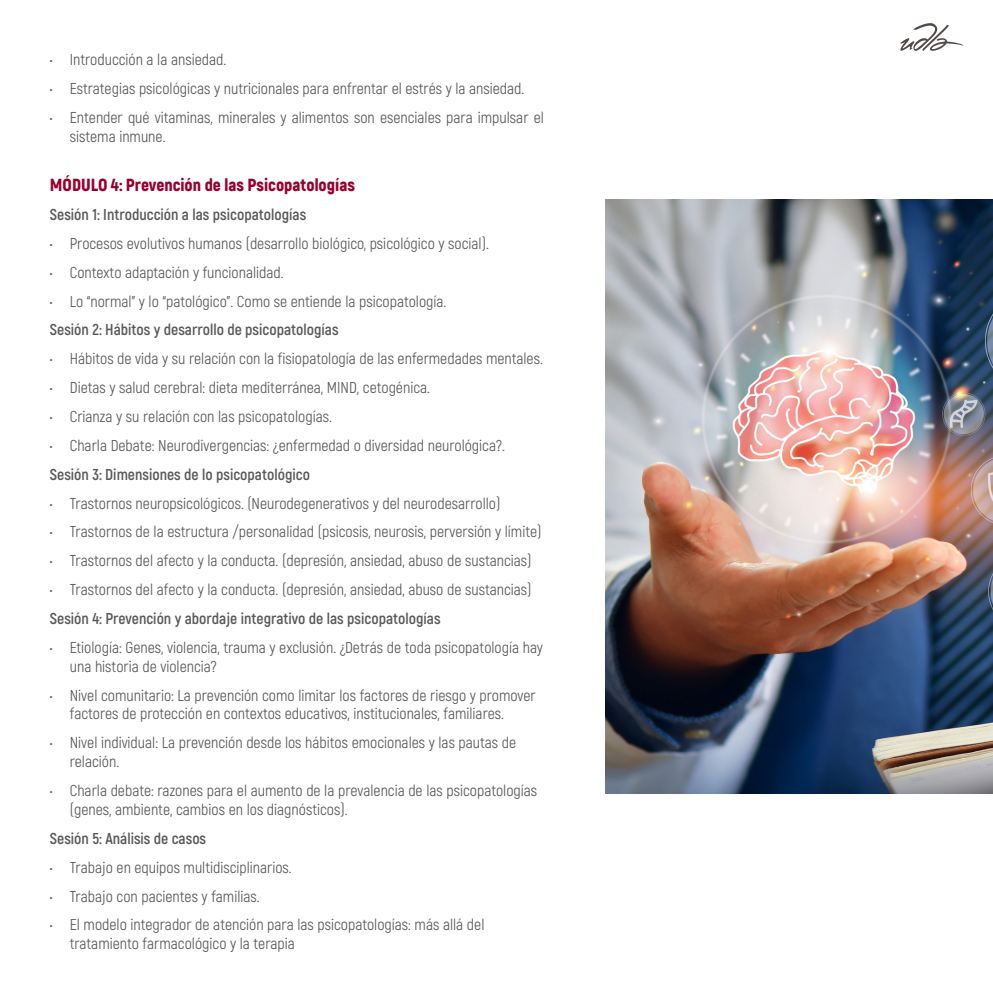
<style>
.page{position:relative;width:993px;height:993px;background:#fff}
.page>*{position:absolute;margin:0;border:0;box-sizing:border-box;transform-origin:0 0}
.t1{font:900 17.5px "Akrobat";color:#98012d}
.t2{font:15.75px/18.9px "Akrobat";color:#57585a}
.t3{font:700 15.75px "Akrobat";color:#57585a}
</style>
<div class="page">
<svg style="left:900px;top:23px;width:62px;height:28px"></svg>
<img style="left:605px;top:199px;width:387px;height:594px">
<p class="t2" style="left:50px;top:50px;width:178px">• Introducción a la ansiedad.</p>
<p class="t2" style="left:50px;top:79px;width:476px">• Estrategias psicológicas y nutricionales para enfrentar el estrés y la ansiedad.</p>
<p class="t2" style="left:70px;top:108px;width:475px;text-indent:-20px">• Entender qué vitaminas, minerales y alimentos son esenciales para impulsar el sistema inmune.</p>
<p class="t1" style="left:50px;top:174px;width:306px">MÓDULO 4: Prevención de las Psicopatologías</p>
<p class="t3" style="left:50px;top:205px;width:258px">Sesión 1: Introducción a las psicopatologías</p>
<p class="t2" style="left:50px;top:234px;width:440px">• Procesos evolutivos humanos (desarrollo biológico, psicológico y social).</p>
<p class="t2" style="left:50px;top:263px;width:235px">• Contexto adaptación y funcionalidad.</p>
<p class="t2" style="left:50px;top:291px;width:398px">• Lo “normal” y lo “patológico”. Como se entiende la psicopatología.</p>
<p class="t3" style="left:50px;top:320px;width:290px">Sesión 2: Hábitos y desarrollo de psicopatologías</p>
<p class="t2" style="left:50px;top:349px;width:494px">• Hábitos de vida y su relación con la fisiopatología de las enfermedades mentales.</p>
<p class="t2" style="left:50px;top:378px;width:381px">• Dietas y salud cerebral: dieta mediterránea, MIND, cetogénica.</p>
<p class="t2" style="left:50px;top:407px;width:283px">• Crianza y su relación con las psicopatologías.</p>
<p class="t2" style="left:50px;top:436px;width:456px">• Charla Debate: Neurodivergencias: ¿enfermedad o diversidad neurológica?.</p>
<p class="t3" style="left:50px;top:464px;width:261px">Sesión 3: Dimensiones de lo psicopatológico</p>
<p class="t2" style="left:50px;top:493px;width:452px">• Trastornos neuropsicológicos. (Neurodegenerativos y del neurodesarrollo)</p>
<p class="t2" style="left:50px;top:522px;width:493px">• Trastornos de la estructura /personalidad (psicosis, neurosis, perversión y límite)</p>
<p class="t2" style="left:50px;top:551px;width:483px">• Trastornos del afecto y la conducta. (depresión, ansiedad, abuso de sustancias)</p>
<p class="t2" style="left:50px;top:580px;width:483px">• Trastornos del afecto y la conducta. (depresión, ansiedad, abuso de sustancias)</p>
<p class="t3" style="left:50px;top:608px;width:392px">Sesión 4: Prevención y abordaje integrativo de las psicopatologías</p>
<p class="t2" style="left:70px;top:637px;width:474px;text-indent:-20px">• Etiología: Genes, violencia, trauma y exclusión. ¿Detrás de toda psicopatología hay una historia de violencia?</p>
<p class="t2" style="left:70px;top:685px;width:467px;text-indent:-20px">• Nivel comunitario: La prevención como limitar los factores de riesgo y promover factores de protección en contextos educativos, institucionales, familiares.</p>
<p class="t2" style="left:70px;top:733px;width:448px;text-indent:-20px">• Nivel individual: La prevención desde los hábitos emocionales y las pautas de relación.</p>
<p class="t2" style="left:70px;top:780px;width:469px;text-indent:-20px">• Charla debate: razones para el aumento de la prevalencia de las psicopatologías (genes, ambiente, cambios en los diagnósticos).</p>
<p class="t3" style="left:50px;top:828px;width:158px">Sesión 5: Análisis de casos</p>
<p class="t2" style="left:50px;top:857px;width:243px">• Trabajo en equipos multidisciplinarios.</p>
<p class="t2" style="left:50px;top:886px;width:211px">• Trabajo con pacientes y familias.</p>
<p class="t2" style="left:70px;top:915px;width:416px;text-indent:-20px">• El modelo integrador de atención para las psicopatologías: más allá del tratamiento farmacológico y la terapia</p>
</div>
